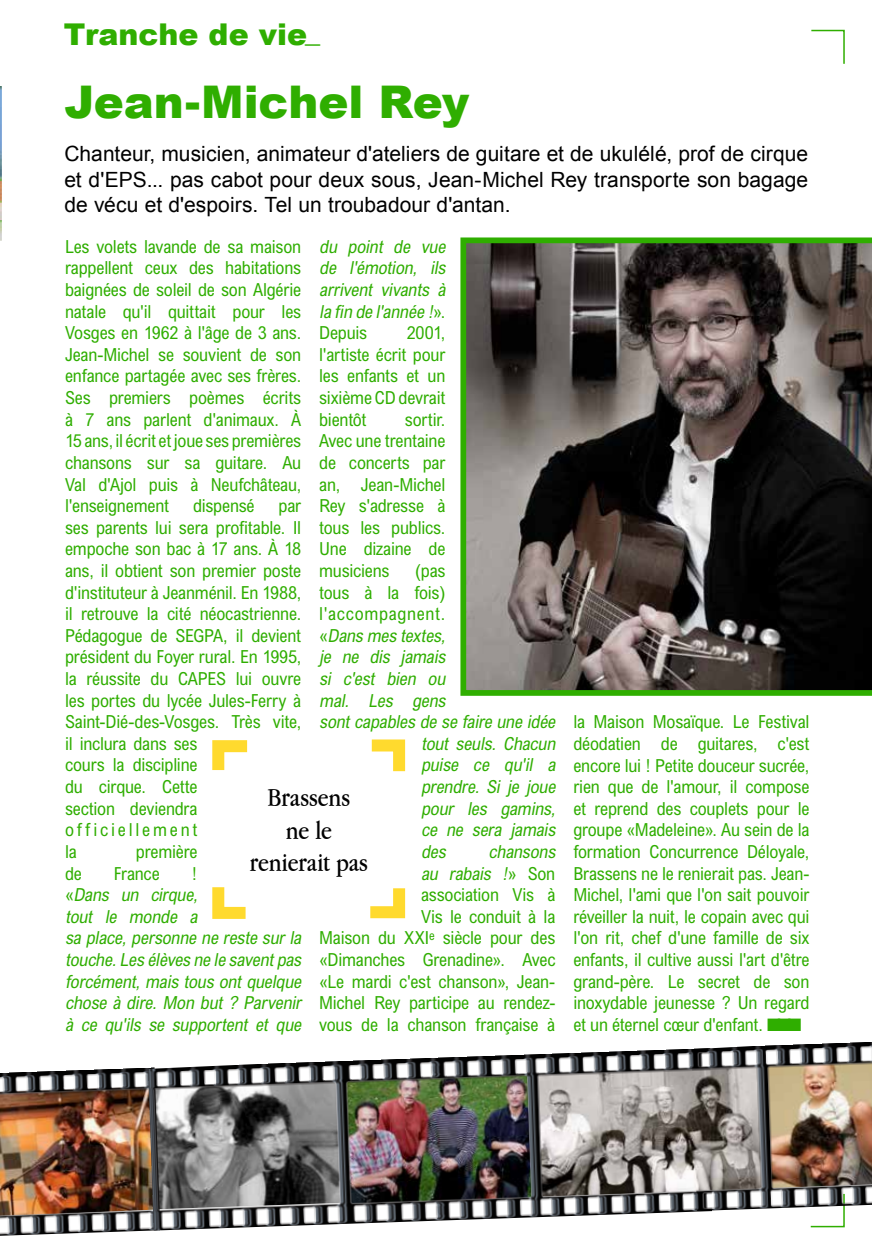
<style>
.page{position:relative;width:872px;height:1255px;background:#fff}
.page>*{position:absolute;margin:0;border:0;box-sizing:border-box;transform-origin:0 0}
.t1{font:900 45px "Arial";letter-spacing:-.005em;color:#2fae00}
.t2{font:900 30px "Arial";color:#2fae00}
.t3{font:27px/32.4px "Apple Garamond";letter-spacing:-.005em;color:#000;text-align:center}
.t4{font:21px/25.2px "Arial";letter-spacing:.005em;color:#000;text-align:justify}
.t5{font:condensed 18px/21.6px "Arial";letter-spacing:-.01em;color:#2fae00;text-align:justify}
.t6{font:italic condensed 18px/21.6px "Arial";letter-spacing:-.015em;color:#2fae00}
.t7{font:condensed 18px "Arial";letter-spacing:.04em;color:#2fae00}
.s1{font-style:normal}
.s2{font-style:italic}
</style>
<div class="page">
<svg style="left:810px;top:1210px;width:35px;height:17px"></svg>
<img style="left:0;top:1068px;width:160px;height:167px">
<img style="left:148px;top:1049px;width:564px;height:181px">
<svg style="left:811px;top:29px;width:34px;height:35px"></svg>
<svg style="left:460px;top:237px;width:412px;height:458px;background:#4c4a42"></svg>
<svg style="left:212px;top:887px;width:34px;height:32px"></svg>
<svg style="left:371px;top:739px;width:35px;height:33px"></svg>
<svg style="left:370px;top:888px;width:36px;height:31px"></svg>
<svg style="left:212px;top:740px;width:36px;height:31px"></svg>
<img style="left:0;top:86px;width:2px;height:155px">
<img style="left:691px;top:1042px;width:181px;height:168px">
<h2 class="t2" style="left:64px;top:18px;width:258px">Tranche de vie_</h2>
<h1 class="t1" style="left:64px;top:77px;width:406px">Jean-Michel Rey</h1>
<p class="t4" style="left:64px;top:142px;width:745px">Chanteur, musicien, animateur d'ateliers de guitare et de ukulélé, prof de cirque et d'EPS... pas cabot pour deux sous, Jean-Michel Rey transporte son bagage de vécu et d'espoirs. Tel un troubadour d'antan.</p>
<p class="t5" style="left:65px;top:235px;width:238px">Les volets lavande de sa maison rappellent ceux des habitations baignées de soleil de son Algérie natale qu'il quittait pour les Vosges en 1962 à l'âge de 3 ans.<br>Jean-Michel se souvient de son enfance partagée avec ses frères.<br>Ses premiers poèmes écrits à 7 ans parlent d'animaux. À 15 ans, il écrit et joue ses premières chansons sur sa guitare. Au Val d'Ajol puis à Neufchâteau, l'enseignement</p>
<p class="t6" style="left:319px;top:235px;width:132px">du point de vue de l'émotion, ils arrivent vivants à la fin de l'année !<span class="s1">» .<br>Depuis</span></p>
<p class="t5" style="left:319px;top:322px;width:128px;text-indent:88px">2001, l'artiste écrit pour les enfants et un sixième CD devrait bientôt</p>
<p class="t5" style="left:319px;top:408px;width:128px;text-indent:86px">sortir.<br>Avec une trentaine de concerts par an, Jean-Michel Rey s'adresse à tous les publics.<br>Une dizaine de musiciens</p>
<p class="t5" style="left:193px;top:494px;width:63px">dispensé</p>
<p class="t5" style="left:65px;top:494px;width:238px;text-align:left;text-indent:213px">par ses parents lui sera profitable. Il empoche son bac à 17 ans. À 18 ans, il obtient son premier poste d'instituteur à Jeanménil. En 1988, il retrouve la cité néocastrienne.<br>Pédagogue de SEGPA, il devient président du Foyer rural. En 1995, la réussite du CAPES lui ouvre les portes du lycée Jules-Ferry à<br>Saint-Dié-des-Vosges. Très vite, il inclura dans ses<br>cours la discipline<br>du cirque. Cette<br>section deviendra officiellement<br>la</p>
<p class="t5" style="left:415px;top:559px;width:32px">(pas</p>
<p class="t5" style="left:319px;top:581px;width:128px">tous à la fois)</p>
<p class="t7" style="left:319px;top:602px;width:128px">l'accompagnent.</p>
<p class="t6" style="left:319px;top:624px;width:131px"><span class="s1">«</span> Dans mes textes,</p>
<p class="t6" style="left:319px;top:646px;width:131px">je ne dis jamais</p>
<p class="t6" style="left:319px;top:667px;width:131px">si c'est bien ou</p>
<p class="t6" style="left:319px;top:689px;width:131px">mal. Les gens</p>
<p class="t6" style="left:319px;top:710px;width:241px">sontcapables de se faire une idée</p>
<p class="t6" style="left:421px;top:732px;width:139px">tout seuls. Chacun</p>
<p class="t6" style="left:421px;top:754px;width:139px">puise ce qu'il a</p>
<p class="t6" style="left:421px;top:775px;width:139px">prendre. Si je joue</p>
<p class="t6" style="left:421px;top:797px;width:139px">pour les gamins,</p>
<p class="t6" style="left:421px;top:818px;width:139px">ce ne sera jamais</p>
<p class="t6" style="left:421px;top:840px;width:30px">des</p>
<h3 class="t3" style="left:250px;top:781px;width:120px">Brassens<br>ne le renierait pas</h3>
<p class="t5" style="left:319px;top:840px;width:241px;text-align:right"><span class="s2">chansons<br>au rabais !</span>» S o n<br>association Vis à<br>Vis le conduit à la<br>Maison du XXI<sup>e</sup> siècle pour des «Dimanches Grenadine». Avec «Le mardi c'est chanson», Jean-<br>Michel Rey participe au rendez&shy;vous de la chanson française à</p>
<p class="t5" style="left:136px;top:840px;width:63px">première</p>
<p class="t6" style="left:65px;top:862px;width:241px;text-indent:126px"><span class="s1">!<br>«</span> Dans un cirque,<br>tout le monde a<br>sa place, personne ne reste sur la touche.Les élèves ne le saventpas forcément, mais tous ont quelque chose à dire. Mon but ? Parvenir à ce qu'ils se supportent et que</p>
<p class="t5" style="left:65px;top:862px;width:18px">de</p>
<p class="t5" style="left:114px;top:862px;width:47px">France</p>
<p class="t5" style="left:573px;top:710px;width:238px">la Maison Mosaïque. Le Festival déodatien de guitares, c'est encore lui ! Petite douceur sucrée, rien que de l'amour, il compose et reprend des couplets pour le groupe «Madeleine». Au sein de la formation Concurrence Déloyale, Brassens ne le renierait pas. Jean-Michel, l'ami que l'on sait pouvoir réveiller la nuit, le copain avec qui l'on rit, chef d'une famille de six enfants, il cultive aussi l'art d'être grand-père. Le secret de son inoxydable jeunesse ? Un regard et un éternel cœur d'enfant. ■■■</p>
</div>
